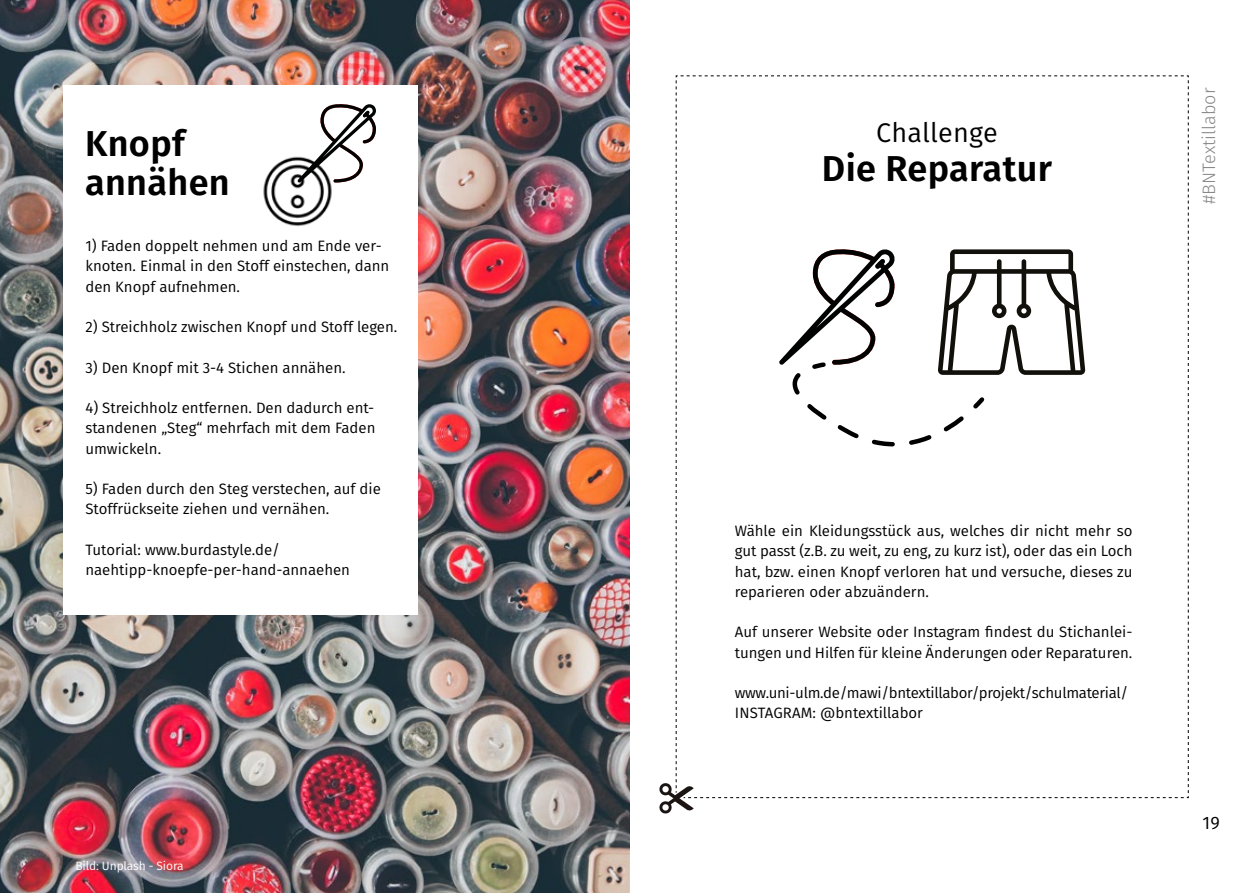
<style>
.page{position:relative;width:1259px;height:893px;background:#fff}
.page>*{position:absolute;margin:0;border:0;box-sizing:border-box;transform-origin:0 0}
.t1{font:600 36px/39px "Fira Sans";letter-spacing:.01em;color:#000}
.t2{font:27px "Fira Sans";letter-spacing:.005em;color:#000}
.t3{font:300 18px "Fira Sans";color:#878787}
.t4{font:18px "Fira Sans";color:#000}
.t5{font:15px/20.2px "Fira Sans";color:#000}
.t6{font:15px/20.2px "Fira Sans";letter-spacing:-.02em;color:#000}
.t7{font:12px "Fira Sans";letter-spacing:-.01em;color:#fff}
</style>
<div class="page">
<img style="left:0;top:0;width:629px;height:893px">
<div style="left:63px;top:85px;width:354px;height:530px;background:#fff"></div>
<img style="left:263px;top:156px;width:69px;height:71px">
<svg style="left:298px;top:104px;width:78px;height:79px"></svg>
<svg style="left:659px;top:75px;width:530px;height:738px"></svg>
<h1 class="t1" style="left:85px;top:122px;width:146px">Knopf annähen</h1>
<p class="t5" style="left:85px;top:235px;width:305px">1) Faden doppelt nehmen und am Ende ver&shy;knoten. Einmal in den Stoff einstechen, dann den Knopf aufnehmen.</p>
<p class="t5" style="left:85px;top:316px;width:313px">2) Streichholz zwischen Knopf und Stoff legen.</p>
<p class="t5" style="left:85px;top:357px;width:262px">3) Den Knopf mit 3-4 Stichen annähen.</p>
<p class="t5" style="left:85px;top:397px;width:291px;text-align:justify">4) Streichholz entfernen. Den dadurch ent&shy;standenen „Steg“ mehrfach mit dem Faden umwickeln.</p>
<p class="t5" style="left:85px;top:478px;width:297px">5) Faden durch den Steg verstechen, auf die<br>Stoffrückseite ziehen und vernähen.</p>
<p class="t5" style="left:85px;top:539px;width:266px">Tutorial: www.burdastyle.de/ naehtipp-knoepfe-per-hand-annaehen</p>
<p class="t7" style="left:75px;top:857px;width:110px">Bild: Unplash - Siora</p>
<h2 class="t2" style="left:876px;top:112px;width:123px">Challenge</h2>
<h1 class="t1" style="left:822px;top:147px;width:232px">Die Reparatur</h1>
<p class="t3" style="left:1196px;top:204px;width:117px;rotate:-90deg">#BNTextillabor</p>
<p class="t5" style="left:735px;top:520px;width:399px;text-align:justify">Wähle ein Kleidungsstück aus, welches dir nicht mehr so gut passt (z.B. zu weit, zu eng, zu kurz ist), oder das ein Loch hat, bzw. einen Knopf verloren hat und versuche, dieses zu reparieren oder abzuändern.</p>
<p class="t5" style="left:735px;top:622px;width:399px">Auf unserer Website oder Instagram findest du Stichanlei&shy;tungen und Hilfen für kleine Änderungen oder Reparaturen.</p>
<p class="t6" style="left:735px;top:682px;width:395px">www.uni-ulm.de/mawi/bntextillabor/projekt/schulmaterial/<br>INSTAGRAM: @bntextillabor</p>
<p class="t4" style="left:1202px;top:809px;width:19px">19</p>
</div>
